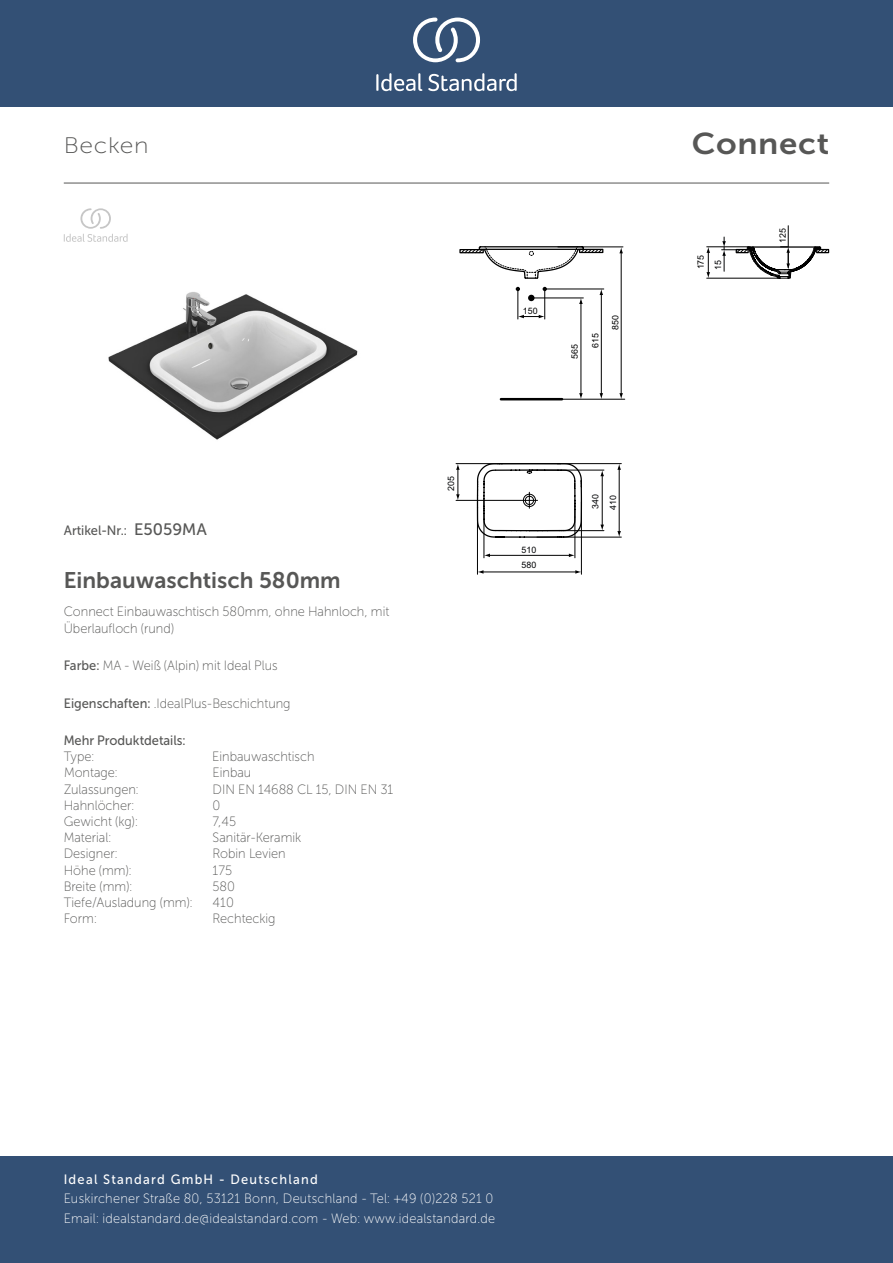
<style>
.page{position:relative;width:893px;height:1263px;background:#fff}
.page>*{position:absolute;margin:0;border:0;box-sizing:border-box;transform-origin:0 0}
._001_Produkttyp{font:30px "Museo Sans 700";letter-spacing:.02em;color:#575756;scale:1.1 1}
.t1{font:22.5px "Museo Sans Cyrl 700";color:#575756}
.t2{font:22.5px "Museo Sans Cyrl 100";letter-spacing:.03em;color:#575756;scale:1.1 1}
.t3{font:13.5px/19.5px "Museo Sans Cyrl 100";letter-spacing:.02em;color:#fff;scale:.95 1}
.Marketing_Descriptio{font:13.5px/16.2px "Museo Sans Cyrl 100";color:#575756;scale:.95 1}
.sku{font:13.5px "Museo Sans Cyrl 500";color:#575756;scale:.95 1}
.Features{font:13.5px "Museo Sans Cyrl 100";color:#575756;scale:.95 1}
.Accreditations{font:13.5px "Museo Sans Cyrl 100";color:#575756;scale:.95 1}
.Colour{font:13.5px "Museo Sans Cyrl 100";color:#575756;scale:.95 1}
.t4{font:13.5px "Museo Sans Cyrl 500";letter-spacing:.1em;color:#fff;scale:.95 1}
.Material{font:13.5px "Museo Sans Cyrl 100";color:#575756;scale:.95 1}
.Depth__mm{font:13.5px "Museo Sans Cyrl 100";color:#575756;scale:.95 1}
.Type{font:13.5px "Museo Sans Cyrl 100";color:#575756;scale:.95 1}
.Designer{font:13.5px "Museo Sans Cyrl 100";color:#575756;scale:.95 1}
.Net_Weight__kg{font:13.5px "Museo Sans Cyrl 100";color:#575756;scale:.95 1}
.Shape{font:13.5px "Museo Sans Cyrl 100";color:#575756;scale:.95 1}
.Mounting{font:13.5px "Museo Sans Cyrl 100";color:#575756;scale:.95 1}
.Width__mm{font:13.5px "Museo Sans Cyrl 100";color:#575756;scale:.95 1}
.Tap_Holes{font:13.5px "Museo Sans Cyrl 100";color:#575756;scale:.95 1}
.Height__mm{font:13.5px "Museo Sans Cyrl 100";color:#575756;scale:.95 1}
.t5{font:8.85px/17.4px "Arial";color:#010101}
.t6{font:8.85px "Arial";color:#000204}
.s1{font-size:16.5px}
.s2{font-family:"Museo Sans Cyrl 500"}
.s3{color:#000204}
</style>
<div class="page">
<div style="left:0;top:1157px;width:893px;height:106px;background:#335075"></div>
<div style="left:0;top:0;width:893px;height:107px;background:#335075"></div>
<svg style="left:428px;top:73px;width:89px;height:18px"></svg>
<svg style="left:376px;top:73px;width:46px;height:18px"></svg>
<svg style="left:413px;top:18px;width:67px;height:44px"></svg>
<hr style="left:64px;top:183px;width:765px;height:1px;background:#575756">
<div style="left:816px;top:249px;width:13px;height:4px;border:1px solid #010101"></div>
<hr style="left:562px;top:399px;width:63px;height:1px;background:#010101">
<hr style="left:621px;top:251px;width:1px;height:144px;background:#010101">
<svg style="left:619px;top:393px;width:4px;height:6px"></svg>
<hr style="left:558px;top:247px;width:65px;height:1px;background:#010101">
<hr style="left:537px;top:537px;width:84px;height:1px;background:#010101">
<hr style="left:456px;top:463px;width:165px;height:1px;background:#010101">
<hr style="left:619px;top:467px;width:1px;height:66px;background:#010101">
<svg style="left:617px;top:531px;width:4px;height:6px"></svg>
<svg style="left:617px;top:464px;width:4px;height:6px"></svg>
<hr style="left:481px;top:572px;width:97px;height:1px;background:#010101">
<svg style="left:575px;top:570px;width:6px;height:4px"></svg>
<hr style="left:488px;top:555px;width:83px;height:1px;background:#010101">
<svg style="left:569px;top:553px;width:6px;height:4px"></svg>
<hr style="left:477px;top:502px;width:1px;height:72px;background:#010101">
<hr style="left:484px;top:500px;width:1px;height:58px;background:#010101">
<hr style="left:575px;top:500px;width:1px;height:58px;background:#010101">
<hr style="left:581px;top:502px;width:1px;height:72px;background:#010101">
<svg style="left:456px;top:246px;width:148px;height:292px"></svg>
<hr style="left:529px;top:530px;width:75px;height:1px;background:#010101">
<hr style="left:529px;top:470px;width:75px;height:1px;background:#010101">
<svg style="left:722px;top:226px;width:106px;height:53px"></svg>
<svg style="left:706px;top:247px;width:4px;height:31px"></svg>
<hr style="left:707px;top:278px;width:73px;height:1px;background:#010101">
<hr style="left:707px;top:246px;width:43px;height:1px;background:#010101">
<img style="left:108px;top:292px;width:250px;height:148px">
<svg style="left:64px;top:208px;width:64px;height:34px"></svg>
<p class="t2" style="left:64px;top:134px;width:79px">Becken</p>
<p class="sku" style="left:64px;top:523px;width:152px">Artikel-Nr.: <span class="s1">E5059MA</span></p>
<p class="t1" style="left:64px;top:567px;width:279px">Einbauwaschtisch 580mm</p>
<p class="Marketing_Descriptio" style="left:64px;top:604px;width:344px">Connect Einbauwaschtisch 580mm, ohne Hahnloch, mit<br>Überlaufloch (rund)</p>
<p class="Colour" style="left:64px;top:658px;width:227px"><span class="s2">Farbe:</span> MA - Weiß (Alpin) mit Ideal Plus</p>
<p class="Features" style="left:64px;top:696px;width:240px"><span class="s2">Eigenschaften:</span> .IdealPlus-Beschichtung</p>
<p class="sku" style="left:64px;top:733px;width:130px">Mehr Produktdetails:</p>
<p class="Type" style="left:64px;top:749px;width:34px">Type:</p>
<p class="Type" style="left:212px;top:749px;width:109px">Einbauwaschtisch</p>
<p class="Mounting" style="left:64px;top:766px;width:58px">Montage:</p>
<p class="Mounting" style="left:213px;top:766px;width:42px">Einbau</p>
<p class="Accreditations" style="left:64px;top:782px;width:80px">Zulassungen:</p>
<p class="Accreditations" style="left:213px;top:782px;width:192px">DIN EN 14688 CL 15, DIN EN 31</p>
<p class="Tap_Holes" style="left:64px;top:798px;width:76px">Hahnlöcher:</p>
<p class="Tap_Holes" style="left:213px;top:798px;width:10px">0</p>
<p class="Net_Weight__kg" style="left:64px;top:814px;width:79px">Gewicht (kg):</p>
<p class="Net_Weight__kg" style="left:213px;top:814px;width:26px">7,45</p>
<p class="Material" style="left:64px;top:830px;width:51px">Material:</p>
<p class="Material" style="left:213px;top:830px;width:95px">Sanitär-Keramik</p>
<p class="Designer" style="left:64px;top:847px;width:58px">Designer:</p>
<p class="Designer" style="left:213px;top:847px;width:78px">Robin Levien</p>
<p class="Height__mm" style="left:64px;top:863px;width:73px">Höhe (mm):</p>
<p class="Height__mm" style="left:213px;top:863px;width:22px">175</p>
<p class="Width__mm" style="left:64px;top:879px;width:74px">Breite (mm):</p>
<p class="Width__mm" style="left:213px;top:879px;width:25px">580</p>
<p class="Depth__mm" style="left:64px;top:895px;width:137px">Tiefe/Ausladung (mm):</p>
<p class="Depth__mm" style="left:213px;top:895px;width:24px">410</p>
<p class="Shape" style="left:64px;top:911px;width:36px">Form:</p>
<p class="Shape" style="left:213px;top:911px;width:68px">Rechteckig</p>
<p class="t6" style="left:445px;top:491px;width:16px;rotate:-90deg">205</p>
<p class="t5" style="left:523px;top:302px;width:16px">150</p>
<p class="t5" style="left:566px;top:359px;width:16px;rotate:-90deg">565</p>
<p class="t5" style="left:587px;top:348px;width:16px;rotate:-90deg">615</p>
<p class="t5" style="left:607px;top:330px;width:16px;rotate:-90deg">850</p>
<p class="t6" style="left:521px;top:544px;width:16px">510</p>
<p class="t6" style="left:521px;top:559px;width:16px">580</p>
<p class="t6" style="left:590px;top:509px;width:16px;rotate:-90deg">340</p>
<p class="t6" style="left:607px;top:510px;width:16px;rotate:-90deg">410</p>
<p class="_001_Produkttyp" style="left:692px;top:127px;width:126px">Connect</p>
<p class="t5" style="left:692px;top:270px;width:17px;rotate:-90deg">175<br><span class="s3">15</span></p>
<p class="t5" style="left:774px;top:242px;width:16px;rotate:-90deg">125</p>
<p class="t4" style="left:64px;top:1172px;width:269px">Ideal Standard GmbH - Deutschland</p>
<p class="t3" style="left:64px;top:1189px;width:456px">Euskirchener Straße 80, 53121 Bonn, Deutschland - Tel: +49 (0)228 521 0<br>Email: idealstandard.de@idealstandard.com - Web: www.idealstandard.de</p>
</div>
